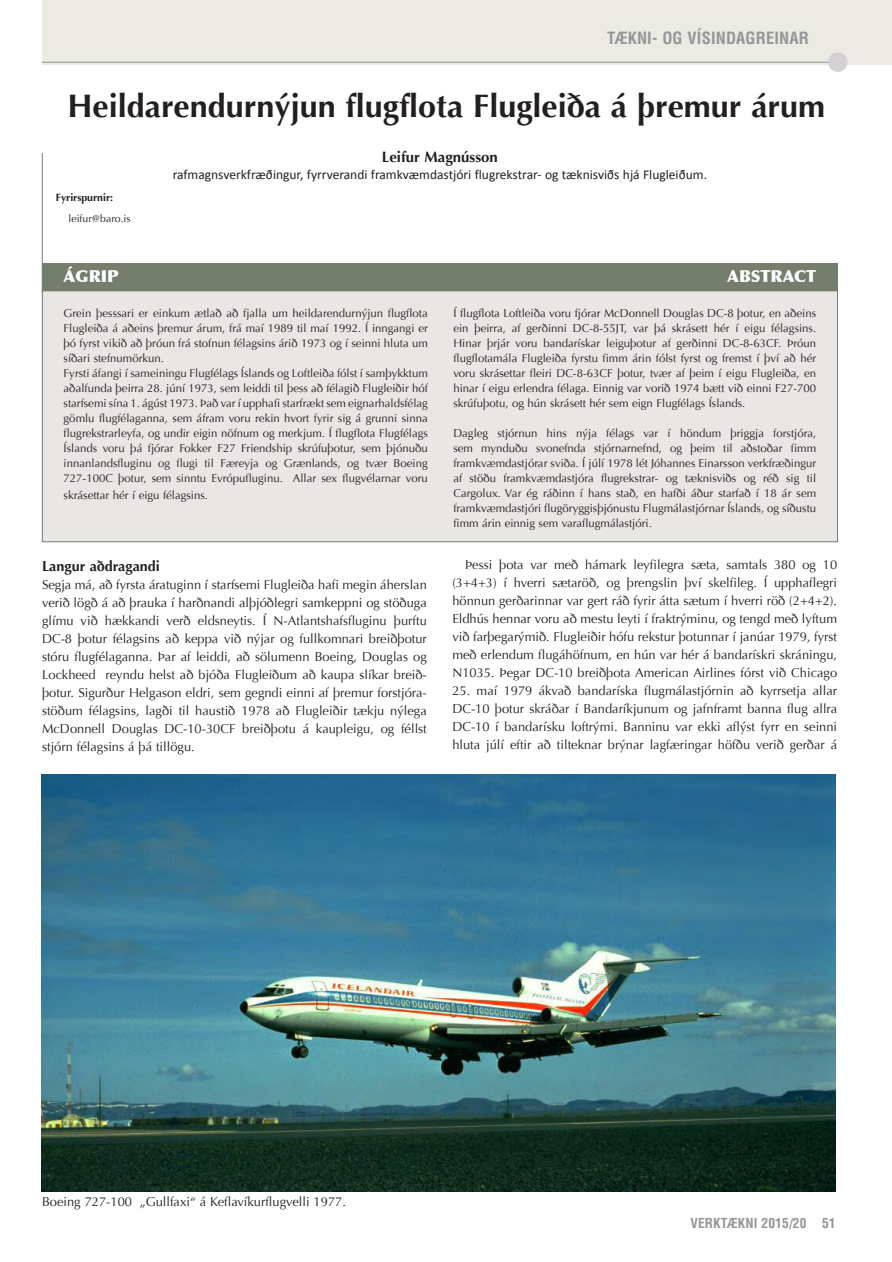
<style>
.page{position:relative;width:892px;height:1262px;background:#fff}
.page>*{position:absolute;margin:0;border:0;box-sizing:border-box;transform-origin:0 0}
.t1{font:700 32.4px "Optima";color:#231f20}
.t2{font:700 condensed 16.5px "Helvetica LT Std";letter-spacing:.01em;color:#949698}
.t3{font:900 16.5px "Optima";color:#fff}
.t4{font:700 15px "Optima";color:#231f20}
.t5{font:700 14.4px "Optima";color:#231f20}
.t6{font:13.5px "Calibri";color:#231f20}
.t7{font:700 condensed 13.5px "Helvetica LT Std";letter-spacing:.01em;color:#949698}
.t8{font:12.9px/18px "Optima";color:#231f20;text-align:justify}
.t9{font:11.4px/15px "Optima";color:#231f20;text-align:justify}
.t10{font:10.5px "Optima";color:#231f20}
.t11{font:700 10.5px "Optima";color:#231f20}
</style>
<div class="page">
<div style="left:42px;top:0;width:850px;height:65px;background:#ecebe3"></div>
<hr style="left:42px;top:62px;width:796px;height:1px;background:#949698">
<div style="left:828px;top:52px;width:20px;height:20px;background:#d3d1d4;border-radius:50%"></div>
<div style="left:42px;top:291px;width:796px;height:251px;background:#e8e7e5;border:1px solid #757d6d"></div>
<div style="left:42px;top:263px;width:796px;height:28px;background:#757d6d"></div>
<hr style="left:42px;top:153px;width:1px;height:140px;background:#757d6d">
<img style="left:42px;top:775px;width:794px;height:417px">
<h2 class="t2" style="left:607px;top:28px;width:105px">TÆKNI- OG VÍS</h2>
<h2 class="t2" style="left:726px;top:28px;width:21px">DA</h2>
<h2 class="t2" style="left:756px;top:28px;width:20px">RE</h2>
<h2 class="t2" style="left:790px;top:28px;width:21px">AR</h2>
<h1 class="t1" style="left:67px;top:87px;width:759px">Heildarendurnýjun flugflota Flugleiða á þremur árum</h1>
<p class="t11" style="left:56px;top:191px;width:59px">Fyrirspurnir:</p>
<p class="t10" style="left:69px;top:212px;width:64px">leifur@baro.is</p>
<h3 class="t4" style="left:382px;top:148px;width:118px">Leifur Magnússon</h3>
<p class="t6" style="left:173px;top:166px;width:536px">rafmagnsverkfræðingur, fyrrverandi framkvæmdastjóri flugrekstrar- og tæknisviðs hjá Flugleiðum.</p>
<h2 class="t3" style="left:64px;top:266px;width:24px">ÁGRIP</h2>
<h2 class="t3" style="left:727px;top:266px;width:91px">ABSTRACT</h2>
<p class="t9" style="left:64px;top:306px;width:366px;text-align:left">Grein þesssari er einkum ætlað að fjalla um heildarendurnýjun flugflota Flugleiða á aðeins þremur árum, frá maí 1989 til maí 1992. Í inngangi er þó fyrst vikið að þróun frá stofnun félagsins árið 1973 og í seinni hluta um síðari stefnumörkun.<br>Fyrsti áfangi í sameiningu Flugfélags Íslands og Loftleiða fólst í samþykktum aðalfunda þeirra 28. júní 1973, sem leiddi til þess að félagið Flugleiðir hóf starfsemi sína 1. ágúst 1973. Það var í upphafi starfrækt sem eignarhaldsfélag gömlu flugfélaganna, sem áfram voru rekin hvort fyrir sig á grunni sinna flugrekstrarleyfa, og undir eigin nöfnum og merkjum. Í flugflota Flugfélags Íslands voru þá fjórar Fokker F27 Friendship skrúfuþotur, sem þjónuðu innanlandsfluginu og flugi til Færeyja og Grænlands, og tvær Boeing 727-100C þotur, sem sinntu Evrópufluginu. Allar sex flugvélarnar voru</p>
<p class="t9" style="left:64px;top:488px;width:146px">skrásettar hér í eigu félagsins.</p>
<p class="t5" style="left:42px;top:557px;width:119px">Langur aðdragandi</p>
<p class="t8" style="left:42px;top:575px;width:386px">Segja má, að fyrsta áratuginn í starfsemi Flugleiða hafi megin áherslan verið lögð á að þrauka í harðnandi alþjóðlegri samkeppni og stöðuga glímu við hækkandi verð eldsneytis. Í N-Atlantshafsfluginu þurftu DC-8 þotur félagsins að keppa við nýjar og fullkomnari breiðþotur stóru flugfélaganna. Þar af leiddi, að sölumenn Boeing, Douglas og Lockheed reyndu helst að bjóða Flugleiðum að kaupa slíkar breið&shy;þotur. Sigurður Helgason eldri, sem gegndi einni af þremur forstjóra&shy;stöðum félagsins, lagði til haustið 1978 að Flugleiðir tækju nýlega McDonnell Douglas DC-10-30CF breiðþotu á kaupleigu, og féllst stjórn félagsins á þá tillögu.</p>
<p class="t9" style="left:453px;top:306px;width:364px">Í flugflota Loftleiða voru fjórar McDonnell Douglas DC-8 þotur, en aðeins ein þeirra, af gerðinni DC-8-55JT, var þá skrásett hér í eigu félagsins.<br>Hinar þrjár voru bandarískar leiguþotur af gerðinni DC-8-63CF. Þróun flugflotamála Flugleiða fyrstu fimm árin fólst fyrst og fremst í því að hér voru skrásettar fleiri DC-8-63CF þotur, tvær af þeim í eigu Flugleiða, en hinar í eigu erlendra félaga. Einnig var vorið 1974 bætt við einni F27-700 skrúfuþotu, og hún skrásett hér sem eign Flugfélags Íslands.</p>
<p class="t9" style="left:453px;top:426px;width:364px">Dagleg stjórnun hins nýja félags var í höndum þriggja forstjóra, sem mynduðu svonefnda stjórnarnefnd, og þeim til aðstoðar fimm framkvæmdastjórar sviða. Í júlí 1978 lét Jóhannes Einarsson verkfræðingur af stöðu framkvæmdastjóra flugrekstrar- og tæknisviðs og réð sig til Cargolux. Var ég ráðinn í hans stað, en hafði áður starfað í 18 ár sem framkvæmdastjóri flugöryggisþjónustu Flugmálastjórnar Íslands, og síðustu fimm árin einnig sem varaflugmálastjóri.</p>
<p class="t8" style="left:452px;top:556px;width:386px;text-indent:13px">Þessi þota var með hámark leyfilegra sæta, samtals 380 og 10 (3+4+3) í hverri sætaröð, og þrengslin því skelfileg. Í upphaflegri hönnun gerðarinnar var gert ráð fyrir átta sætum í hverri röð (2+4+2).<br>Eldhús hennar voru að mestu leyti í fraktrýminu, og tengd með lyftum við farþegarýmið. Flugleiðir hófu rekstur þotunnar í janúar 1979, fyrst með erlendum flugáhöfnum, en hún var hér á bandarískri skráningu, N1035. Þegar DC-10 breiðþota American Airlines fórst við Chicago</p>
<p class="t8" style="left:452px;top:682px;width:386px">25. maí 1979 ákvað bandaríska flugmálastjórnin að kyrrsetja allar DC-10 þotur skráðar í Bandaríkjunum og jafnframt banna flug allra DC-10 í bandarísku loftrými. Banninu var ekki aflýst fyrr en seinni hluta júlí eftir að tilteknar brýnar lagfæringar höfðu verið gerðar á</p>
<p class="t8" style="left:42px;top:1193px;width:305px">Boeing 727-100 „Gullfaxi“ á Keflavíkurflugvelli 1977.</p>
<p class="t7" style="left:690px;top:1215px;width:9px">VERKTÆKNI</p>
<p class="t7" style="left:762px;top:1215px;width:76px">2015/20 51</p>
</div>
